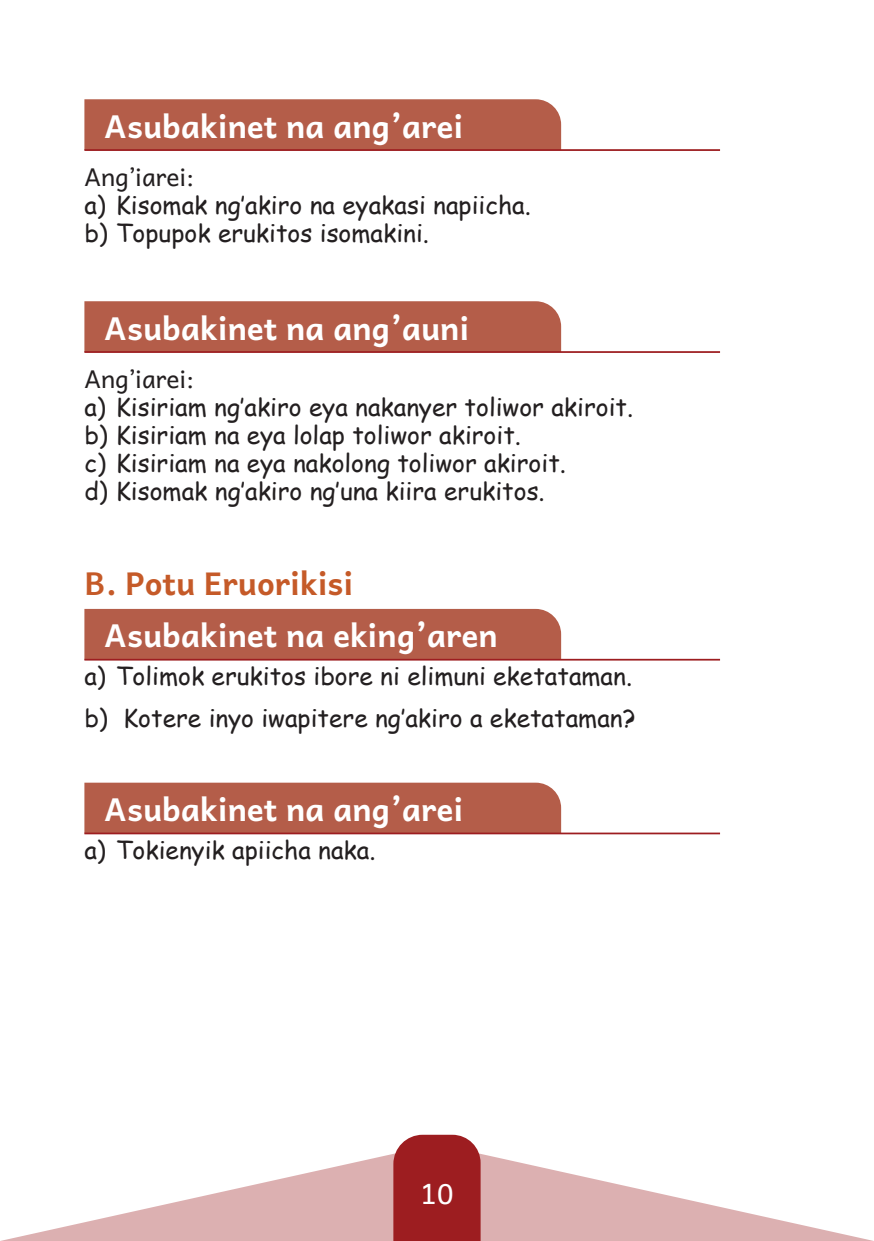
<style>
.page{position:relative;width:874px;height:1241px;background:#fff}
.page>*{position:absolute;margin:0;border:0;box-sizing:border-box;transform-origin:0 0}
.t1{font:700 31.5px "Andika New Basic";color:#fff}
.t2{font:700 31.5px "Andika New Basic";color:#c55a28}
.t3{font:28px "Andika";color:#fff}
.t4{font:24.5px/28px "Comic Sans MS";color:#231f20}
.t5{font:24.5px "Andika New Basic";color:#231f20}
</style>
<div class="page">
<svg style="left:5px;top:1153px;width:864px;height:87px"></svg>
<div style="left:393px;top:1134px;width:87px;height:106px;background:#9d1d20"></div>
<div style="left:84px;top:99px;width:477px;height:50px;background:#b45d49"></div>
<hr style="left:84px;top:149px;width:635px;height:2px;background:#9d1d20">
<div style="left:84px;top:301px;width:477px;height:50px;background:#b45d49"></div>
<hr style="left:84px;top:351px;width:635px;height:2px;background:#9d1d20">
<div style="left:84px;top:609px;width:477px;height:49px;background:#b45d49"></div>
<hr style="left:84px;top:658px;width:635px;height:2px;background:#9d1d20">
<div style="left:84px;top:782px;width:477px;height:50px;background:#b45d49"></div>
<hr style="left:84px;top:832px;width:635px;height:2px;background:#9d1d20">
<p class="t1" style="left:104px;top:97px;width:360px">Asubakinet na ang’arei</p>
<p class="t5" style="left:84px;top:155px;width:111px">Ang’iarei:</p>
<p class="t4" style="left:84px;top:191px;width:448px">a) Kisomak ng’akiro na eyakasi napiicha. b) Topupok erukitos isomakini.</p>
<p class="t1" style="left:104px;top:299px;width:366px">Asubakinet na ang’auni</p>
<p class="t5" style="left:84px;top:357px;width:111px">Ang’iarei:</p>
<p class="t4" style="left:84px;top:392px;width:550px">a) Kisiriam ng’akiro eya nakanyer toliwor akiroit. b) Kisiriam na eya lolap toliwor akiroit.<br>c) Kisiriam na eya nakolong toliwor akiroit.<br>d) Kisomak ng’akiro ng’una kiira erukitos.</p>
<p class="t2" style="left:84px;top:554px;width:270px">B. Potu Eruorikisi</p>
<p class="t1" style="left:104px;top:606px;width:395px">Asubakinet na eking’aren</p>
<p class="t4" style="left:84px;top:654px;width:552px;line-height:42px">a) Tolimok erukitos ibore ni elimuni eketataman. b) Kotere inyo iwapitere ng’akiro a eketataman?</p>
<p class="t1" style="left:104px;top:780px;width:360px">Asubakinet na ang’arei</p>
<p class="t4" style="left:84px;top:835px;width:292px">a) Tokienyik apiicha naka.</p>
<p class="t3" style="left:420px;top:1177px;width:34px">10</p>
</div>
